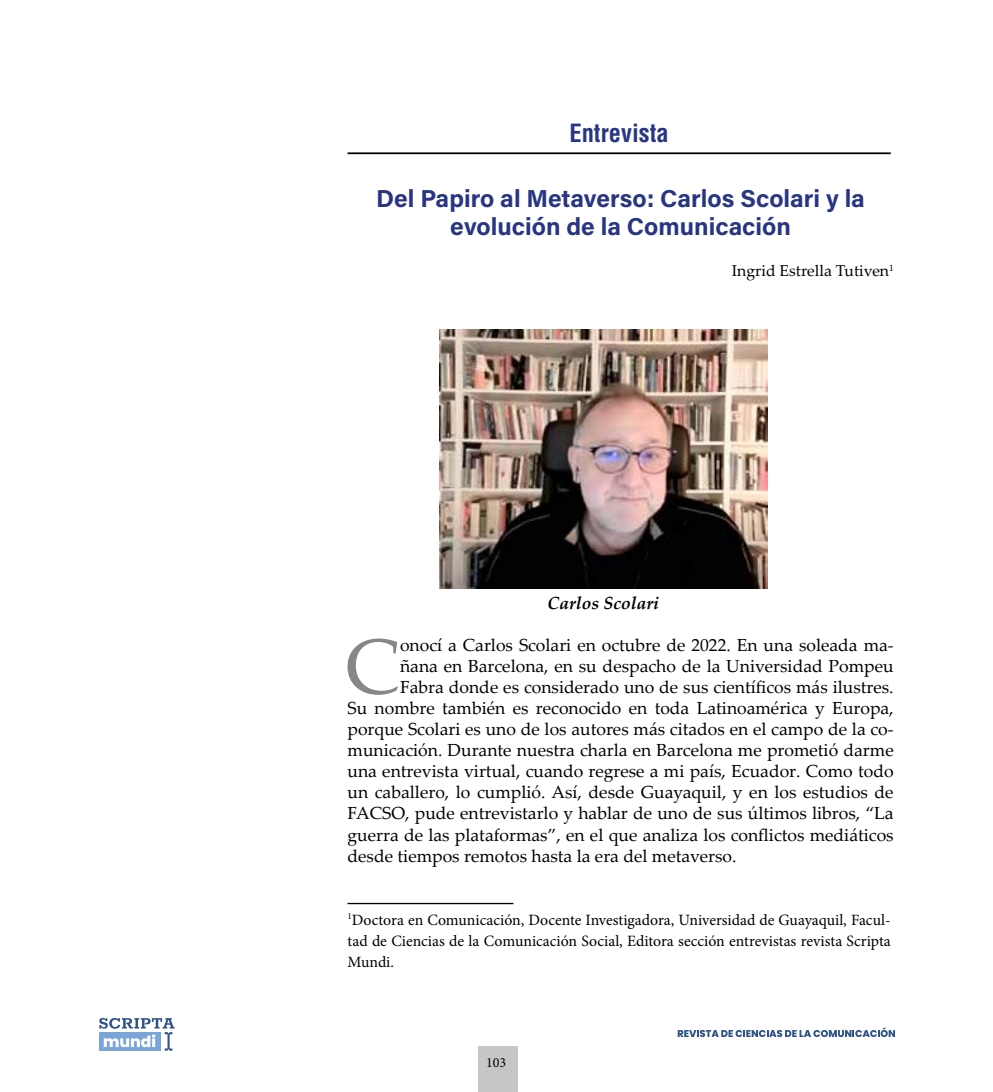
<style>
.page{position:relative;width:993px;height:1092px;background:#fff}
.page>*{position:absolute;margin:0;border:0;box-sizing:border-box;transform-origin:0 0}
.t1{font:77.88px "Palatino Linotype";color:#878787}
.t2{font:700 24.5px/28px "Acumin Pro";color:#283583;text-align:center}
.t3{font:700 condensed 24.5px "Helvetica LT Std";color:#283583}
.t4{font:17.5px "Palatino Linotype";color:#000}
.t5{font:italic 700 17.5px "Palatino Linotype";color:#000}
.t6{font:15.75px/21px "Minion Pro";color:#000;text-align:justify}
.t7{font:15.75px "Palatino Linotype";color:#000}
.t8{font:14px "Minion Pro";color:#000}
</style>
<div class="page">
<svg style="left:99px;top:1018px;width:75px;height:32px"></svg>
<svg style="left:677px;top:1027px;width:217px;height:9px"></svg>
<div style="left:478px;top:1046px;width:39px;height:45px;background:#c6c6c6"></div>
<img style="left:439px;top:329px;width:327px;height:259px">
<hr style="left:347px;top:902px;width:166px;height:2px;background:#000">
<hr style="left:347px;top:152px;width:543px;height:2px;background:#000">
<h2 class="t3" style="left:569px;top:117px;width:101px">Entrevista</h2>
<h2 class="t2" style="left:376px;top:183px;width:490px">Del Papiro al Metaverso: Carlos Scolari y la evolución de la Comunicación</h2>
<p class="t7" style="left:731px;top:259px;width:163px">Ingrid Estrella Tutiven<sup>1</sup></p>
<p class="t5" style="left:547px;top:591px;width:113px">Carlos Scolari</p>
<h1 class="t1" style="left:345px;top:611px;width:57px">C</h1>
<p class="t4" style="left:400px;top:633px;width:495px">onocí a Carlos Scolari en octubre de 2022. En una soleada ma-</p>
<p class="t4" style="left:400px;top:654px;width:495px">ñana en Barcelona, en su despacho de la Universidad Pompeu</p>
<p class="t4" style="left:400px;top:675px;width:495px">Fabra donde es considerado uno de sus científicos más ilustres.</p>
<p class="t4" style="left:347px;top:696px;width:547px">Su nombre también es reconocido en toda Latinoamérica y Europa,</p>
<p class="t4" style="left:347px;top:717px;width:547px">porque Scolari es uno de los autores más citados en el campo de la co-</p>
<p class="t4" style="left:347px;top:738px;width:547px">municación. Durante nuestra charla en Barcelona me prometió darme</p>
<p class="t4" style="left:347px;top:759px;width:547px">una entrevista virtual, cuando regrese a mi país, Ecuador. Como todo</p>
<p class="t4" style="left:347px;top:780px;width:547px">un caballero, lo cumplió. Así, desde Guayaquil, y en los estudios de</p>
<p class="t4" style="left:347px;top:801px;width:547px">FACSO, pude entrevistarlo y hablar de uno de sus últimos libros, “La</p>
<p class="t4" style="left:347px;top:822px;width:547px">guerra de las plataformas”, en el que analiza los conflictos mediáticos</p>
<p class="t4" style="left:347px;top:843px;width:390px">desde tiempos remotos hasta la era del metaverso.</p>
<p class="t6" style="left:347px;top:909px;width:544px"><sup>1</sup>Doctora en Comunicación, Docente Investigadora, Universidad de Guayaquil, Facul&shy;tad de Ciencias de la Comunicación Social, Editora sección entrevistas revista Scripta Mundi.</p>
<p class="t8" style="left:486px;top:1053px;width:22px">103</p>
</div>
